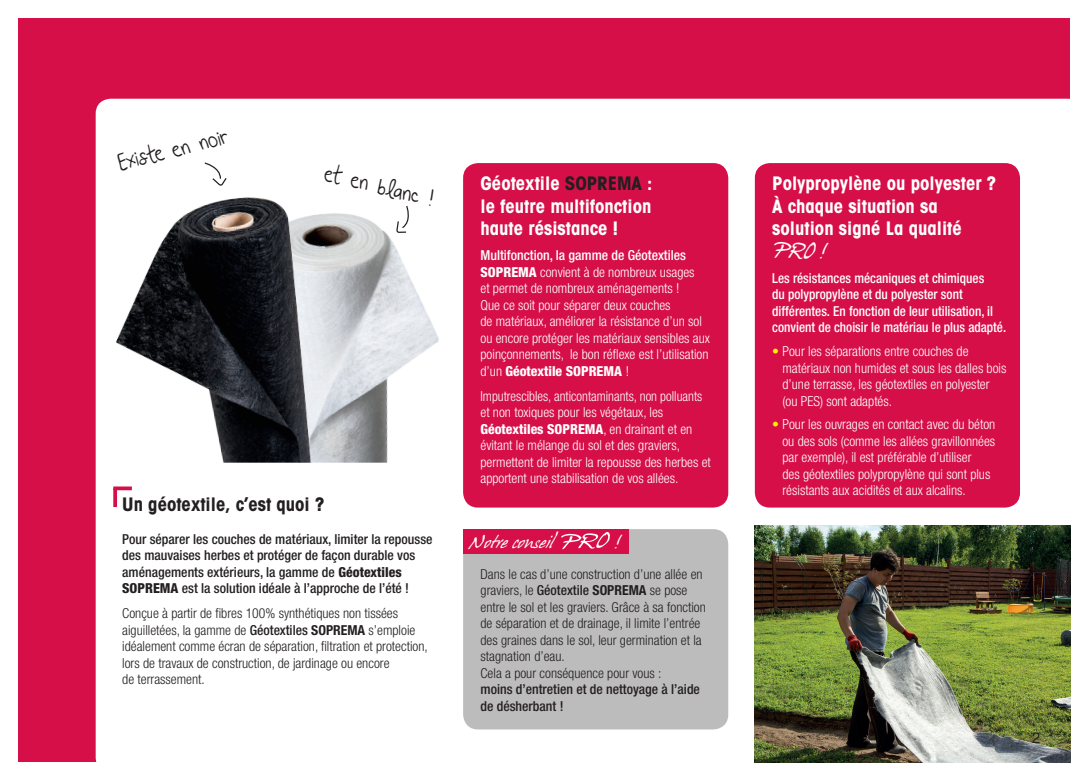
<style>
.page{position:relative;width:1088px;height:780px;background:#fff}
.page>*{position:absolute;margin:0;border:0;box-sizing:border-box;transform-origin:0 0}
.t1{font:21.25px "Beautiful Every Time";color:#231f20;scale:.9 1}
.t2{font:700 condensed 18.75px/22.5px "Avant Garde";color:#fff;text-align:justify}
.t3{font:700 condensed 18.75px "Avant Garde";color:#231f20}
.t4{font:18.75px "Hans Hand";color:#fff}
.t5{font:16.5px "Hans Hand";color:#fff}
.t6{font:15px "Helvetica Neue";color:#231f20}
.t7{font:300 condensed 13.75px/16.5px "Helvetica Neue";color:#fff}
.t8{font:300 condensed 13.75px/16.5px "Helvetica Neue";color:#231f20}
.t9{font:500 condensed 13.75px/16.5px "Helvetica Neue";color:#231f20}
.t10{font:300 condensed 13.75px/16.5px "Helvetica Neue";color:#fff;scale:.96 1}
.t11{font:500 condensed 13.75px/16.5px "Helvetica Neue";color:#fff;scale:.96 1}
.s1{font-weight:800}
.s2{font-weight:500}
.s3{font-weight:700}
.s4{color:#231f20}
.s5{color:#fff101}
</style>
<div class="page">
<div style="left:18px;top:18px;width:1052px;height:743px;background:#d60f48"></div>
<div style="left:96px;top:99px;width:986px;height:673px;background:#fff;border-radius:15px"></div>
<div style="left:463px;top:163px;width:265px;height:344px;background:#d60f48;border-radius:15px"></div>
<div style="left:463px;top:529px;width:265px;height:200px;background:#bdbcbc;border-radius:15px"></div>
<div style="left:755px;top:163px;width:265px;height:344px;background:#d60f48;border-radius:15px"></div>
<img style="left:340px;top:213px;width:99px;height:249px">
<img style="left:116px;top:197px;width:224px;height:265px">
<img style="left:755px;top:525px;width:315px;height:237px">
<svg style="left:113px;top:490px;width:4px;height:17px"></svg>
<svg style="left:113px;top:486px;width:19px;height:4px"></svg>
<svg style="left:204px;top:162px;width:23px;height:24px"></svg>
<svg style="left:396px;top:205px;width:16px;height:42px"></svg>
<div style="left:463px;top:529px;width:166px;height:25px;background:#d60f48"></div>
<svg style="left:561px;top:532px;width:49px;height:17px"></svg>
<h1 class="t1" style="left:116px;top:151px;width:127px;rotate:-14deg">Existe en noir</h1>
<h1 class="t1" style="left:328px;top:160px;width:125px;rotate:14deg">et en blanc !</h1>
<h2 class="t3" style="left:122px;top:492px;width:204px">Un géotextile, c’est quoi ?</h2>
<p class="t9" style="left:122px;top:530px;width:312px">Pour séparer les couches de matériaux, limiter la repousse des mauvaises herbes et protéger de façon durable vos aménagements extérieurs, la gamme de <span class="s1">Géotextiles SOPREMA</span> est la solution idéale à l’approche de l’été !</p>
<p class="t8" style="left:122px;top:605px;width:307px">Conçue à partir de fibres 100% synthétiques non tissées aiguilletées, la gamme de <span class="s2">Géotextiles</span> <span class="s3">SOPREMA</span> s’emploie idéalement comme écran de séparation, filtration et protection, lors de travaux de construction, de jardinage ou encore<br>de terrassement.</p>
<h2 class="t2" style="left:480px;top:172px;width:173px">Géotextile <span class="s4">SOPREMA</span> : le feutre multifonction haute résistance !</h2>
<p class="t7" style="left:480px;top:247px;width:231px"><span class="s2">Multifonction, la gamme de Géotextiles </span><span class="s1">SOPREMA</span> convient à de nombreux usages<br>et permet de nombreux aménagements !<br>Que ce soit pour séparer deux couches<br>de matériaux, améliorer la résistance d’un sol ou encore protéger les matériaux sensibles aux poinçonnements, le bon réflexe est l’utilisation d’un <span class="s1">Géotextile SOPREMA</span> !</p>
<p class="t10" style="left:480px;top:387px;width:241px">Imputrescibles, anticontaminants, non polluants et non toxiques pour les végétaux, les <span class="s1">Géotextiles SOPREMA</span>, en drainant et en évitant le mélange du sol et des graviers, permettent de limiter la repousse des herbes et apportent une stabilisation de vos allées.</p>
<p class="t5" style="left:470px;top:532px;width:85px">Notre conseil</p>
<p class="t5" style="left:614px;top:532px;width:8px">!</p>
<p class="t8" style="left:480px;top:565px;width:227px">Dans le cas d’une construction d’une allée en graviers, le <span class="s2">Géotextile</span> <span class="s3">SOPREMA</span> se pose entre le sol et les graviers. Grâce à sa fonction de séparation et de drainage, il limite l’entrée des graines dans le sol, leur germination et la stagnation d’eau.<br>Cela a pour conséquence pour vous :</p>
<p class="t9" style="left:480px;top:681px;width:221px">moins d’entretien et de nettoyage à l’aide de désherbant !</p>
<h2 class="t2" style="left:772px;top:172px;width:225px;text-align:left">Polypropylène ou polyester ?<br>À chaque situation sa solution signé La qualité</h2>
<h2 class="t4" style="left:772px;top:240px;width:56px">PRO !</h2>
<p class="t11" style="left:772px;top:269px;width:245px">Les résistances mécaniques et chimiques<br>du polypropylène et du polyester sont différentes. En fonction de leur utilisation, il convient de choisir le matériau le plus adapté.</p>
<p class="t7" style="left:782px;top:343px;width:226px;text-indent:-10px"><span class="s5">•</span> Pour les séparations entre couches de matériaux non humides et sous les dalles bois d’une terrasse, les géotextiles en polyester (ou PES) sont adaptés.</p>
<p class="t7" style="left:782px;top:416px;width:214px;text-indent:-10px"><span class="s5">•</span> Pour les ouvrages en contact avec du béton ou des sols (comme les allées gravillonnées par exemple), il est préférable d’utiliser<br>des géotextiles polypropylène qui sont plus résistants aux acidités et aux alcalins.</p>
<p class="t6" style="left:1032px;top:728px;width:10px">2</p>
</div>
